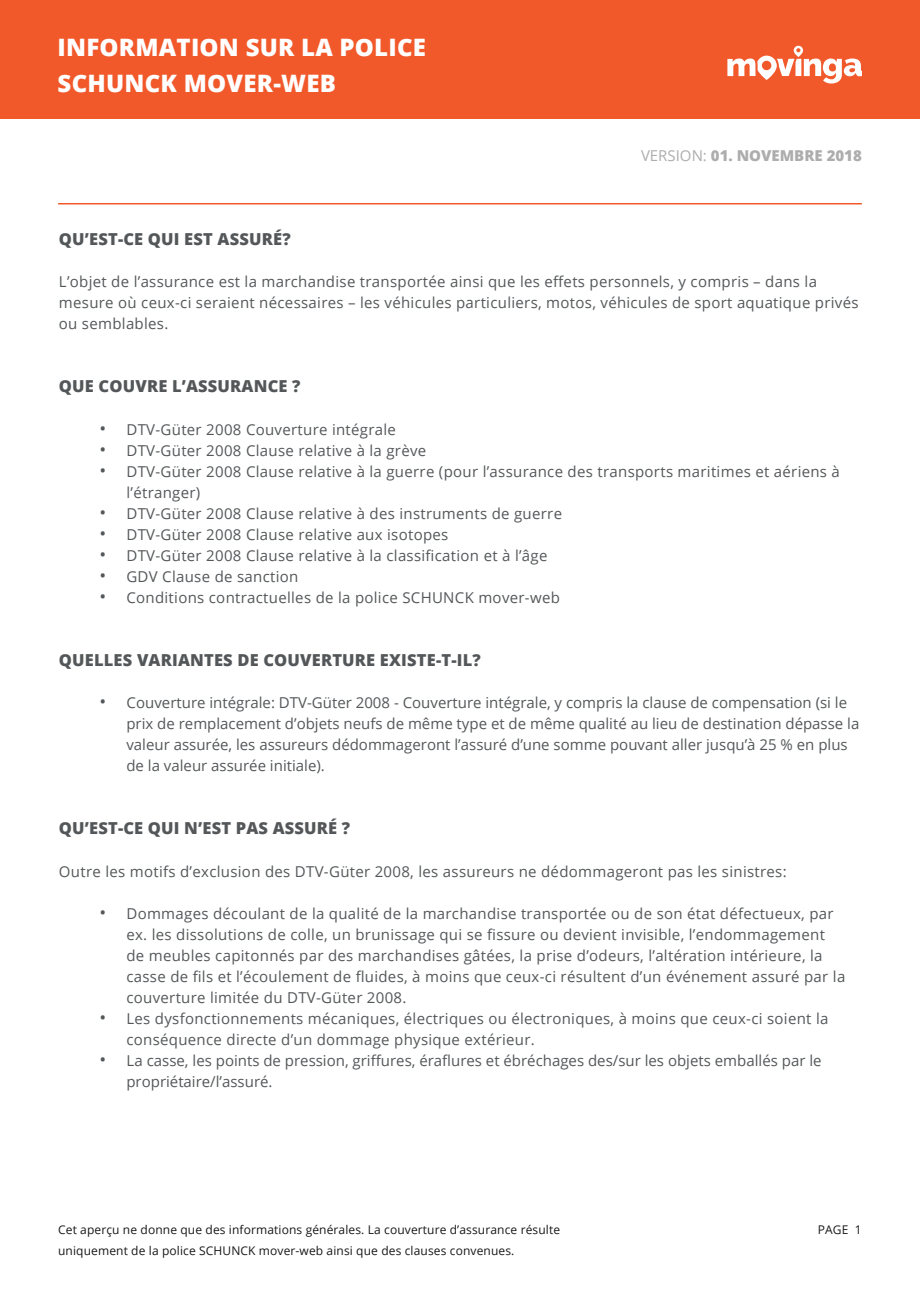
<style>
.page{position:relative;width:920px;height:1290px;background:#fff}
.page>*{position:absolute;margin:0;border:0;box-sizing:border-box;transform-origin:0 0}
.t1{font:800 24px/36px "Open Sans";letter-spacing:.01em;color:#fff}
.t2{font:800 16.5px "Open Sans";letter-spacing:.01em;color:#545759}
.t3{font:15px/21px "Open Sans";letter-spacing:.02em;color:#545759}
.t4{font:15px/21px "Open Sans";color:#545759}
.t5{font:800 15px "Open Sans";color:#aeadad}
.t6{font:12px "Open Sans";letter-spacing:.01em;color:#191919}
.s1{font-weight:400}
.s2{font-size:18px}
</style>
<div class="page">
<hr style="left:58px;top:203px;width:804px;height:1px;background:#f1592b">
<div style="left:0;top:0;width:920px;height:118px;background:#f1592b"></div>
<svg style="left:727px;top:46px;width:135px;height:38px"></svg>
<h1 class="t1" style="left:58px;top:28px;width:370px">INFORMATION SUR LA POLICE<br>SCHUNCK MOVER-WEB</h1>
<p class="t5" style="left:641px;top:144px;width:222px"><span class="s1">VERSION:</span> 01. NOVEMBRE 2018</p>
<p class="t2" style="left:59px;top:226px;width:233px">QU’EST-CE QUI EST ASSURÉ?</p>
<p class="t3" style="left:59px;top:271px;width:801px">L’objet de l’assurance est la marchandise transportée ainsi que les effets personnels, y compris – dans la mesure où ceux-ci seraient nécessaires – les véhicules particuliers, motos, véhicules de sport aquatique privés ou semblables.</p>
<p class="t2" style="left:59px;top:374px;width:243px">QUE COUVRE L’ASSURANCE ?</p>
<p class="t3" style="left:99px;top:418px;width:298px"><span class="s2">•</span> DTV-Güter 2008 Couverture intégrale</p>
<p class="t3" style="left:99px;top:439px;width:328px"><span class="s2">•</span> DTV-Güter 2008 Clause relative à la grève</p>
<p class="t3" style="left:126px;top:460px;width:715px;text-indent:-27px"><span class="s2">•</span> DTV-Güter 2008 Clause relative à la guerre (pour l’assurance des transports maritimes et aériens à l’étranger)</p>
<p class="t3" style="left:99px;top:502px;width:464px"><span class="s2">•</span> DTV-Güter 2008 Clause relative à des instruments de guerre</p>
<p class="t3" style="left:99px;top:523px;width:350px"><span class="s2">•</span> DTV-Güter 2008 Clause relative aux isotopes</p>
<p class="t3" style="left:99px;top:544px;width:450px"><span class="s2">•</span> DTV-Güter 2008 Clause relative à la classification et à l’âge</p>
<p class="t3" style="left:99px;top:565px;width:200px"><span class="s2">•</span> GDV Clause de sanction</p>
<p class="t3" style="left:99px;top:586px;width:462px"><span class="s2">•</span> Conditions contractuelles de la police SCHUNCK mover-web</p>
<p class="t2" style="left:59px;top:647px;width:423px">QUELLES VARIANTES DE COUVERTURE EXISTE-T-IL?</p>
<p class="t4" style="left:126px;top:692px;width:734px;text-indent:-27px"><span class="s2">•</span> Couverture intégrale: DTV-Güter 2008 - Couverture intégrale, y compris la clause de compensation (si le prix de remplacement d’objets neufs de même type et de même qualité au lieu de destination dépasse la valeur assurée, les assureurs dédommageront l’assuré d’une somme pouvant aller jusqu’à 25 % en plus de la valeur assurée initiale).</p>
<p class="t2" style="left:59px;top:816px;width:293px">QU’EST-CE QUI N’EST PAS ASSURÉ ?</p>
<p class="t3" style="left:59px;top:860px;width:729px">Outre les motifs d’exclusion des DTV-Güter 2008, les assureurs ne dédommageront pas les sinistres:</p>
<p class="t3" style="left:126px;top:902px;width:720px;text-indent:-27px"><span class="s2">•</span> Dommages découlant de la qualité de la marchandise transportée ou de son état défectueux, par ex. les dissolutions de colle, un brunissage qui se fissure ou devient invisible, l’endommagement de meubles capitonnés par des marchandises gâtées, la prise d’odeurs, l’altération intérieure, la casse de fils et l’écoulement de fluides, à moins que ceux-ci résultent d’un événement assuré par la couverture limitée du DTV-Güter 2008.</p>
<p class="t3" style="left:126px;top:1007px;width:703px;text-indent:-27px"><span class="s2">•</span> Les dysfonctionnements mécaniques, électriques ou électroniques, à moins que ceux-ci soient la conséquence directe d’un dommage physique extérieur.</p>
<p class="t4" style="left:126px;top:1050px;width:697px;text-indent:-27px"><span class="s2">•</span> La casse, les points de pression, griffures, éraflures et ébréchages des/sur les objets emballés par le propriétaire/l’assuré.</p>
<p class="t6" style="left:58px;top:1222px;width:503px">Cet aperçu ne donne que des informations générales. La couverture d’assurance résulte</p>
<p class="t6" style="left:818px;top:1222px;width:46px">PAGE 1</p>
<p class="t6" style="left:58px;top:1243px;width:458px">uniquement de la police SCHUNCK mover-web ainsi que des clauses convenues.</p>
</div>
